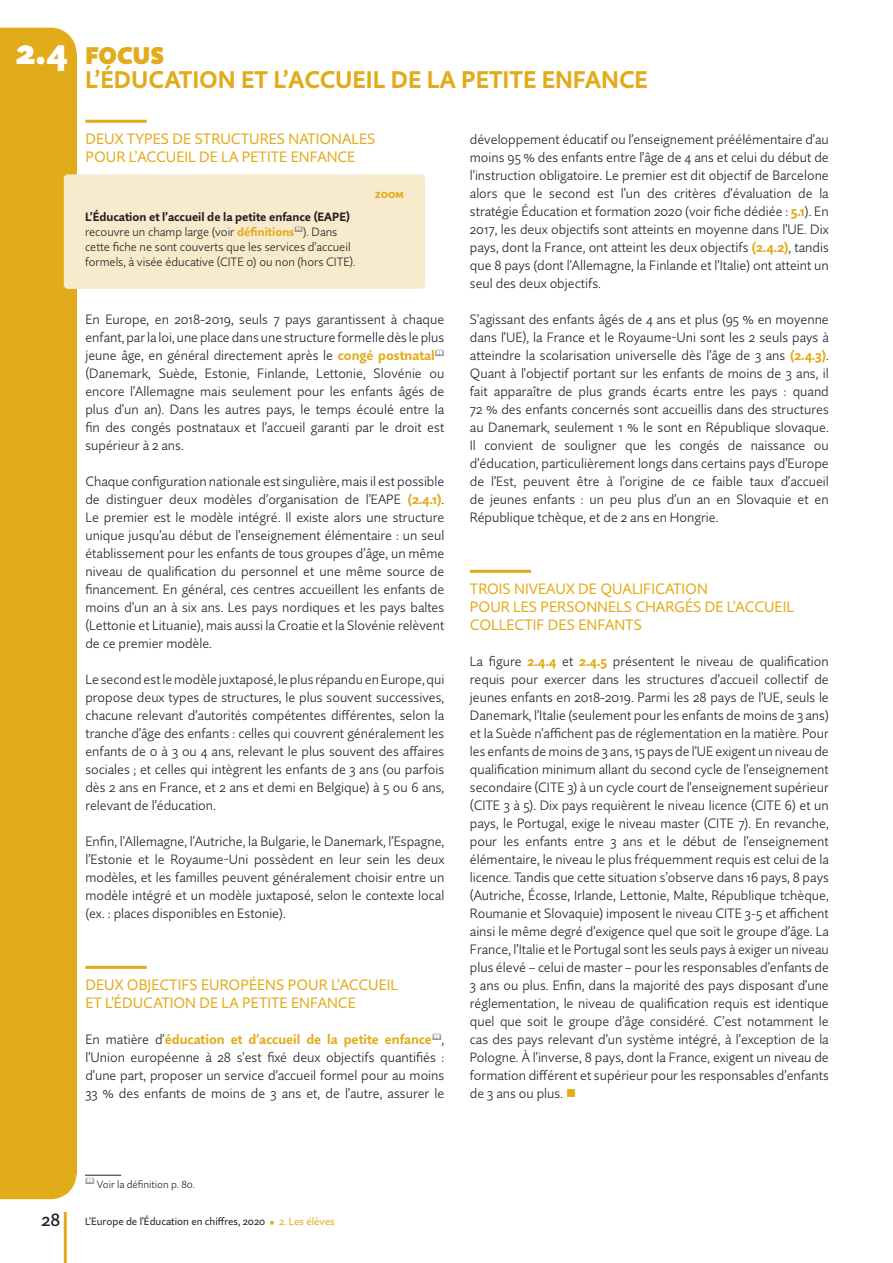
<style>
.page{position:relative;width:893px;height:1263px;background:#fff}
.page>*{position:absolute;margin:0;border:0;box-sizing:border-box;transform-origin:0 0}
.Numéro_Chapitre{font:900 36px "Quire Sans Pro";color:#fff}
.Titre_Chapitre{font:700 24px/24px "Quire Sans Pro";color:#e2ab19}
.Pagination{font:500 18px "Quire Sans Pro";color:#231f20}
.Titre_niveau_I{font:15px/18px "Quire Sans Pro";color:#e2ab19}
.Texte_courant{font:300 13.5px/18px "Quire Sans Pro";color:#231f20;text-align:justify}
.Encadré{font:300 12px/15px "Quire Sans Pro";color:#231f20}
.Zoom{font:700 12px "Quire Sans Pro";color:#e2ab19}
.Folio{font:10.5px "Quire Sans Pro";color:#231f20}
.Astérisque{font:300 10.5px "Quire Sans Pro";color:#231f20}
.s1{font-weight:900}
.s2{font-weight:700}
.s3{font-weight:700;color:#e2ab19}
.s4{color:#e2ab19}
</style>
<div class="page">
<hr style="left:64px;top:1212px;width:3px;height:51px;background:#e2ab19">
<svg style="left:0;top:1174px;width:77px;height:25px"></svg>
<div style="left:0;top:53px;width:77px;height:1121px;background:#e2ab19"></div>
<svg style="left:0;top:28px;width:77px;height:25px"></svg>
<div style="left:64px;top:174px;width:361px;height:115px;background:#f8eacd;border-radius:4px"></div>
<hr style="left:85px;top:1175px;width:36px;height:1px;background:#231f20">
<p class="Numéro_Chapitre" style="left:16px;top:28px;width:53px">2.4</p>
<p class="Titre_Chapitre" style="left:85px;top:43px;width:564px"><span class="s1">FOCUS<br></span>L’ÉDUCATION ET L’ACCUEIL DE LA PETITE ENFANCE</p>
<p class="Titre_niveau_I" style="left:85px;top:130px;width:291px">DEUX TYPES DE STRUCTURES NATIONALES<br>POUR L’ACCUEIL DE LA PETITE ENFANCE</p>
<p class="Encadré" style="left:85px;top:209px;width:272px"><span class="s2">L’Éducation et l’accueil de la petite enfance (EAPE) </span>recouvre un champ large (voir <span class="s3">définitions</span> ). Dans cette fiche ne sont couverts que les services d’accueil formels, à visée éducative (CITE 0) ou non (hors CITE).</p>
<p class="Zoom" style="left:375px;top:186px;width:30px">zoom</p>
<p class="Texte_courant" style="left:85px;top:310px;width:360px;text-align:left">En Europe, en 2018-2019, seuls 7 pays garantissent à chaque enfant, par la loi, une place dans une structure formelle dès le plus jeune âge, en général directement après le <span class="s3">congé postnatal </span>(Danemark, Suède, Estonie, Finlande, Lettonie, Slovénie ou encore l’Allemagne mais seulement pour les enfants âgés de plus d’un an). Dans les autres pays, le temps écoulé entre la fin des congés postnataux et l’accueil garanti par le droit est supérieur à 2 ans.</p>
<p class="Texte_courant" style="left:85px;top:472px;width:360px">Chaque configuration nationale est singulière, mais il est possible de distinguer deux modèles d’organisation de l’EAPE <span class="s3">(2.4.1)</span>.<br>Le premier est le modèle intégré. Il existe alors une structure unique jusqu’au début de l’enseignement élémentaire : un seul établissement pour les enfants de tous groupes d’âge, un même niveau de qualification du personnel et une même source de financement. En général, ces centres accueillent les enfants de moins d’un an à six ans. Les pays nordiques et les pays baltes (Lettonie et Lituanie), mais aussi la Croatie et la Slovénie relèvent de ce premier modèle.</p>
<p class="Texte_courant" style="left:85px;top:670px;width:360px">Le second est le modèle juxtaposé, le plus répandu en Europe, qui propose deux types de structures, le plus souvent successives, chacune relevant d’autorités compétentes différentes, selon la tranche d’âge des enfants : celles qui couvrent généralement les enfants de 0 à 3 ou 4 ans, relevant le plus souvent des affaires sociales ; et celles qui intègrent les enfants de 3 ans (ou parfois dès 2 ans en France, et 2 ans et demi en Belgique) à 5 ou 6 ans, relevant de l’éducation.</p>
<p class="Texte_courant" style="left:85px;top:832px;width:360px">Enfin, l’Allemagne, l’Autriche, la Bulgarie, le Danemark, l’Espagne, l’Estonie et le Royaume-Uni possèdent en leur sein les deux modèles, et les familles peuvent généralement choisir entre un modèle intégré et un modèle juxtaposé, selon le contexte local (ex. : places disponibles en Estonie).</p>
<p class="Titre_niveau_I" style="left:85px;top:976px;width:314px">DEUX OBJECTIFS EUROPÉENS POUR L’ACCUEIL<br>ET L’ÉDUCATION DE LA PETITE ENFANCE</p>
<p class="Texte_courant" style="left:85px;top:1030px;width:360px">En matière d’<span class="s3">éducation et d’accueil de la petite enfance</span> , l’Union européenne à 28 s’est fixé deux objectifs quantifiés : d’une part, proposer un service d’accueil formel pour au moins 33 % des enfants de moins de 3 ans et, de l’autre, assurer le</p>
<p class="Texte_courant" style="left:470px;top:130px;width:360px">développement éducatif ou l’enseignement préélémentaire d’au moins 95 % des enfants entre l’âge de 4 ans et celui du début de l’instruction obligatoire. Le premier est dit objectif de Barcelone alors que le second est l’un des critères d’évaluation de la stratégie Éducation et formation 2020 (voir fiche dédiée : <span class="s3">5.1</span>). En 2017, les deux objectifs sont atteints en moyenne dans l’UE. Dix pays, dont la France, ont atteint les deux objectifs <span class="s3">(2.4.2)</span>, tandis que 8 pays (dont l’Allemagne, la Finlande et l’Italie) ont atteint un seul des deux objectifs.</p>
<p class="Texte_courant" style="left:470px;top:310px;width:360px">S’agissant des enfants âgés de 4 ans et plus (95 % en moyenne dans l’UE), la France et le Royaume-Uni sont les 2 seuls pays à atteindre la scolarisation universelle dès l’âge de 3 ans <span class="s3">(2.4.3)</span>.<br>Quant à l’objectif portant sur les enfants de moins de 3 ans, il fait apparaître de plus grands écarts entre les pays : quand 72 % des enfants concernés sont accueillis dans des structures au Danemark, seulement 1 % le sont en République slovaque.<br>Il convient de souligner que les congés de naissance ou d’éducation, particulièrement longs dans certains pays d’Europe de l’Est, peuvent être à l’origine de ce faible taux d’accueil de jeunes enfants : un peu plus d’un an en Slovaquie et en République tchèque, et de 2 ans en Hongrie.</p>
<p class="Titre_niveau_I" style="left:470px;top:580px;width:326px">TROIS NIVEAUX DE QUALIFICATION<br>POUR LES PERSONNELS CHARGÉS DE L’ACCUEIL<br>COLLECTIF DES ENFANTS</p>
<p class="Texte_courant" style="left:470px;top:652px;width:360px">La figure <span class="s3">2.4.4</span> et <span class="s3">2.4.5</span> présentent le niveau de qualification requis pour exercer dans les structures d’accueil collectif de jeunes enfants en 2018-2019. Parmi les 28 pays de l’UE, seuls le Danemark, l’Italie (seulement pour les enfants de moins de 3 ans) et la Suède n’affichent pas de réglementation en la matière. Pour les enfants de moins de 3 ans, 15 pays de l’UE exigent un niveau de qualification minimum allant du second cycle de l’enseignement secondaire (CITE 3) à un cycle court de l’enseignement supérieur (CITE 3 à 5). Dix pays requièrent le niveau licence (CITE 6) et un pays, le Portugal, exige le niveau master (CITE 7). En revanche, pour les enfants entre 3 ans et le début de l’enseignement élémentaire, le niveau le plus fréquemment requis est celui de la licence. Tandis que cette situation s’observe dans 16 pays, 8 pays (Autriche, Écosse, Irlande, Lettonie, Malte, République tchèque, Roumanie et Slovaquie) imposent le niveau CITE 3-5 et affichent ainsi le même degré d’exigence quel que soit le groupe d’âge. La France, l’Italie et le Portugal sont les seuls pays à exiger un niveau plus élevé – celui de master – pour les responsables d’enfants de 3 ans ou plus. Enfin, dans la majorité des pays disposant d’une réglementation, le niveau de qualification requis est identique quel que soit le groupe d’âge considéré. C’est notamment le cas des pays relevant d’un système intégré, à l’exception de la Pologne. À l’inverse, 8 pays, dont la France, exigent un niveau de formation différent et supérieur pour les responsables d’enfants de 3 ans ou plus. <span class="s4">■</span></p>
<p class="Astérisque" style="left:97px;top:1178px;width:100px">Voir la définition p. 80.</p>
<p class="Pagination" style="left:42px;top:1208px;width:20px">28</p>
<p class="Folio" style="left:85px;top:1215px;width:251px">L’Europe de l’Éducation en chiffres, 2020 <span class="s4">■ 2. Les élèves</span></p>
</div>
